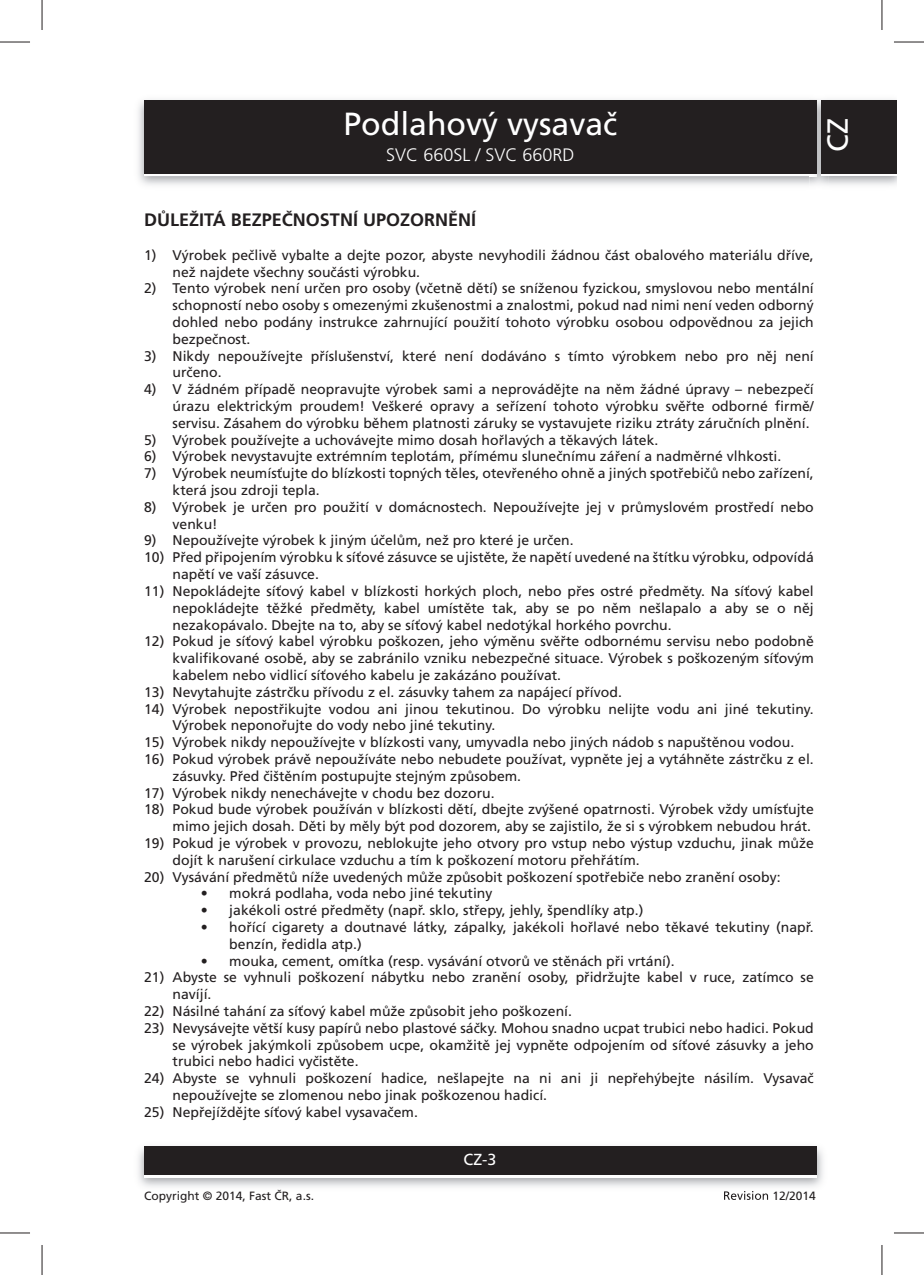
<style>
.page{position:relative;width:924px;height:1275px;background:#fff}
.page>*{position:absolute;margin:0;border:0;box-sizing:border-box;transform-origin:0 0}
.t1{font:32px "Frutiger CE";color:#fff}
.t2{font:29px "Frutiger CE";color:#fff}
.t3{font:700 18px "Frutiger CE";color:#231f20}
.t4{font:300 18px "Frutiger CE";color:#fff}
.t5{font:16px "Frutiger CE";color:#fff}
.t6{font:14px/16.8px "Frutiger CE";color:#231f20}
.t7{font:12px "Frutiger CE";color:#231f20}
</style>
<div class="page">
<div style="left:144px;top:103px;width:672px;height:73px;background:linear-gradient(to right,#231f20,#231f20)"></div>
<div style="left:144px;top:100px;width:672px;height:73px;background:#231f20"></div>
<img style="left:138px;top:1146px;width:685px;height:41px">
<div style="left:144px;top:1149px;width:672px;height:28px;background:linear-gradient(to right,#fff,#fff)"></div>
<div style="left:144px;top:1146px;width:672px;height:28px;background:#231f20"></div>
<img style="left:809px;top:97px;width:18px;height:90px">
<svg style="left:809px;top:173px;width:7px;height:3px"></svg>
<img style="left:809px;top:100px;width:7px;height:3px">
<img style="left:809px;top:103px;width:7px;height:70px">
<div style="left:820px;top:103px;width:75px;height:73px;background:linear-gradient(to right,#231f20,#231f20)"></div>
<div style="left:820px;top:100px;width:75px;height:73px;background:#231f20"></div>
<svg style="left:724px;top:1191px;width:43px;height:9px"></svg>
<hr style="left:0;top:42px;width:30px;height:1px;background:#231f20">
<hr style="left:893px;top:42px;width:30px;height:1px;background:#231f20">
<hr style="left:0;top:1232px;width:30px;height:1px;background:#231f20">
<hr style="left:893px;top:1232px;width:30px;height:1px;background:#231f20">
<hr style="left:42px;top:0;width:1px;height:30px;background:#231f20">
<hr style="left:42px;top:1245px;width:1px;height:30px;background:#231f20">
<hr style="left:881px;top:0;width:1px;height:30px;background:#231f20">
<hr style="left:881px;top:1245px;width:1px;height:30px;background:#231f20">
<h1 class="t1" style="left:343px;top:111px;width:275px">Podlahový vysavač</h1>
<p class="t4" style="left:386px;top:147px;width:190px">SVC 660SL / SVC 660RD</p>
<h2 class="t2" style="left:825px;top:152px;width:35px;rotate:-90deg">CZ</h2>
<p class="t3" style="left:144px;top:213px;width:333px">DŮLEŽITÁ BEZPEČNOSTNÍ UPOZORNĚNÍ</p>
<p class="t6" style="left:172px;top:248px;width:642px;text-indent:-28px">1) Výrobek pečlivě vybalte a dejte pozor, abyste nevyhodili žádnou část obalového materiálu dříve, než najdete všechny součásti výrobku.</p>
<p class="t6" style="left:172px;top:281px;width:642px;text-align:justify;text-indent:-28px">2) Tento výrobek není určen pro osoby (včetně dětí) se sníženou fyzickou, smyslovou nebo mentální schopností nebo osoby s omezenými zkušenostmi a znalostmi, pokud nad nimi není veden odborný dohled nebo podány instrukce zahrnující použití tohoto výrobku osobou odpovědnou za jejich bezpečnost.</p>
<p class="t6" style="left:172px;top:348px;width:642px;text-indent:-28px">3) Nikdy nepoužívejte příslušenství, které není dodáváno s tímto výrobkem nebo pro něj není určeno.</p>
<p class="t6" style="left:172px;top:382px;width:642px;text-align:justify;text-indent:-28px">4) V žádném případě neopravujte výrobek sami a neprovádějte na něm žádné úpravy – nebezpečí úrazu elektrickým proudem! Veškeré opravy a seřízení tohoto výrobku svěřte odborné firmě/ servisu. Zásahem do výrobku během platnosti záruky se vystavujete riziku ztráty záručních plnění.</p>
<p class="t6" style="left:144px;top:432px;width:515px">5) Výrobek používejte a uchovávejte mimo dosah hořlavých a těkavých látek.</p>
<p class="t6" style="left:144px;top:449px;width:638px">6) Výrobek nevystavujte extrémním teplotám, přímému slunečnímu záření a nadměrné vlhkosti.</p>
<p class="t6" style="left:172px;top:466px;width:642px;text-indent:-28px">7) Výrobek neumísťujte do blízkosti topných těles, otevřeného ohně a jiných spotřebičů nebo zařízení, která jsou zdroji tepla.</p>
<p class="t6" style="left:172px;top:500px;width:642px;text-indent:-28px">8) Výrobek je určen pro použití v domácnostech. Nepoužívejte jej v průmyslovém prostředí nebo venku!</p>
<p class="t6" style="left:144px;top:533px;width:431px">9) Nepoužívejte výrobek k jiným účelům, než pro které je určen.</p>
<p class="t6" style="left:172px;top:550px;width:642px;text-indent:-28px">10) Před připojením výrobku k síťové zásuvce se ujistěte, že napětí uvedené na štítku výrobku, odpovídá napětí ve vaší zásuvce.</p>
<p class="t6" style="left:172px;top:584px;width:642px;text-align:justify;text-indent:-28px">11) Nepokládejte síťový kabel v blízkosti horkých ploch, nebo přes ostré předměty. Na síťový kabel nepokládejte těžké předměty, kabel umístěte tak, aby se po něm nešlapalo a aby se o něj nezakopávalo. Dbejte na to, aby se síťový kabel nedotýkal horkého povrchu.</p>
<p class="t6" style="left:172px;top:634px;width:642px;text-align:justify;text-indent:-28px">12) Pokud je síťový kabel výrobku poškozen, jeho výměnu svěřte odbornému servisu nebo podobně kvalifikované osobě, aby se zabránilo vzniku nebezpečné situace. Výrobek s poškozeným síťovým kabelem nebo vidlicí síťového kabelu je zakázáno používat.</p>
<p class="t6" style="left:144px;top:684px;width:479px">13) Nevytahujte zástrčku přívodu z el. zásuvky tahem za napájecí přívod.</p>
<p class="t6" style="left:172px;top:701px;width:642px;text-indent:-28px">14) Výrobek nepostřikujte vodou ani jinou tekutinou. Do výrobku nelijte vodu ani jiné tekutiny.<br>Výrobek neponořujte do vody nebo jiné tekutiny.</p>
<p class="t6" style="left:144px;top:735px;width:651px">15) Výrobek nikdy nepoužívejte v blízkosti vany, umyvadla nebo jiných nádob s napuštěnou vodou.</p>
<p class="t6" style="left:172px;top:752px;width:642px;text-indent:-28px">16) Pokud výrobek právě nepoužíváte nebo nebudete používat, vypněte jej a vytáhněte zástrčku z el. zásuvky. Před čištěním postupujte stejným způsobem.</p>
<p class="t6" style="left:144px;top:785px;width:352px">17) Výrobek nikdy nenechávejte v chodu bez dozoru.</p>
<p class="t6" style="left:144px;top:802px;width:670px;text-align:right">18) Pokud bude výrobek používán v blízkosti dětí, dbejte zvýšené opatrnosti. Výrobek vždy umísťujte mimo jejich dosah. Děti by měly být pod dozorem, aby se zajistilo, že si s výrobkem nebudou hrát.</p>
<p class="t6" style="left:172px;top:836px;width:642px;text-indent:-28px">19) Pokud je výrobek v provozu, neblokujte jeho otvory pro vstup nebo výstup vzduchu, jinak může dojít k narušení cirkulace vzduchu a tím k poškození motoru přehřátím.</p>
<p class="t6" style="left:144px;top:869px;width:637px">20) Vysávání předmětů níže uvedených může způsobit poškození spotřebiče nebo zranění osoby:</p>
<p class="t6" style="left:201px;top:886px;width:293px">• mokrá podlaha, voda nebo jiné tekutiny</p>
<p class="t6" style="left:201px;top:903px;width:444px">• jakékoli ostré předměty (např. sklo, střepy, jehly, špendlíky atp.)</p>
<p class="t6" style="left:229px;top:920px;width:585px;text-indent:-28px">• hořící cigarety a doutnavé látky, zápalky, jakékoli hořlavé nebo těkavé tekutiny (např. benzín, ředidla atp.)</p>
<p class="t6" style="left:201px;top:953px;width:475px">• mouka, cement, omítka (resp. vysávání otvorů ve stěnách při vrtání).</p>
<p class="t6" style="left:172px;top:970px;width:642px;text-indent:-28px">21) Abyste se vyhnuli poškození nábytku nebo zranění osoby, přidržujte kabel v ruce, zatímco se navíjí.</p>
<p class="t6" style="left:144px;top:1004px;width:429px">22) Násilné tahání za síťový kabel může způsobit jeho poškození.</p>
<p class="t6" style="left:172px;top:1020px;width:642px;text-align:justify;text-indent:-28px">23) Nevysávejte větší kusy papírů nebo plastové sáčky. Mohou snadno ucpat trubici nebo hadici. Pokud se výrobek jakýmkoli způsobem ucpe, okamžitě jej vypněte odpojením od síťové zásuvky a jeho trubici nebo hadici vyčistěte.</p>
<p class="t6" style="left:172px;top:1071px;width:642px;text-indent:-28px">24) Abyste se vyhnuli poškození hadice, nešlapejte na ni ani ji nepřehýbejte násilím. Vysavač nepoužívejte se zlomenou nebo jinak poškozenou hadicí.</p>
<p class="t6" style="left:144px;top:1104px;width:275px">25) Nepřejíždějte síťový kabel vysavačem.</p>
<p class="t5" style="left:463px;top:1153px;width:34px">CZ-3</p>
<p class="t7" style="left:144px;top:1191px;width:171px">Copyright © 2014, Fast ČR, a.s.</p>
<p class="t7" style="left:772px;top:1190px;width:45px">12/2014</p>
</div>
